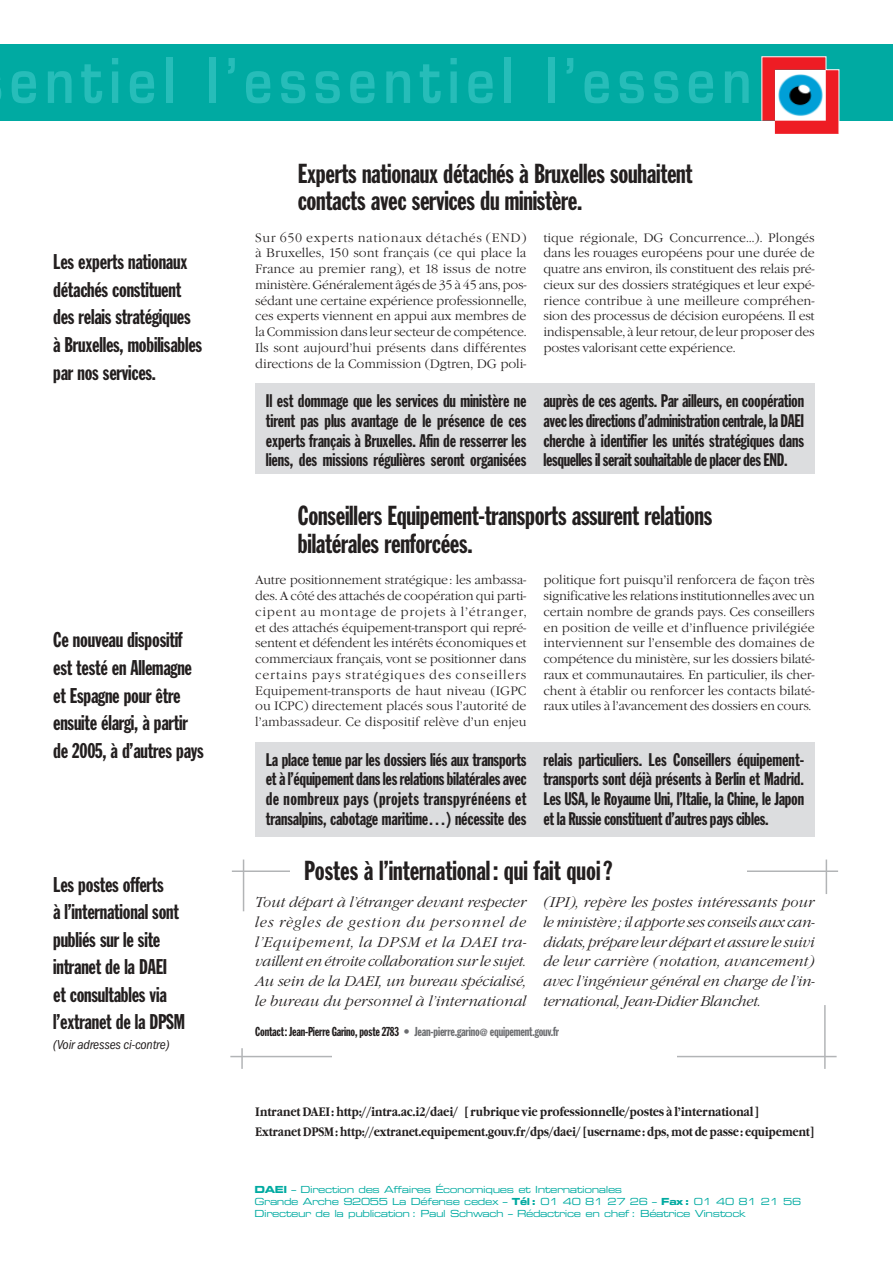
<style>
.page{position:relative;width:893px;height:1262px;background:#fff}
.page>*{position:absolute;margin:0;border:0;box-sizing:border-box;transform-origin:0 0}
.t1{font:600 60px "Eurostile";letter-spacing:.135em;color:#27bdb9;scale:.83 1}
.t2{font:27px/27.6px "Franklin Gothic Extra Cond";letter-spacing:-.01em;color:#231f1f}
.t3{font:21px/27.6px "Franklin Gothic Extra Cond";letter-spacing:-.01em;color:#231f1f}
.t4{font:18px/19.6px "Franklin Gothic Extra Cond";letter-spacing:-.01em;color:#231f1f;text-align:justify}
.t5{font:italic 300 14.7px/19.6px "Garamond Itc T";letter-spacing:-.01em;color:#231f1f;text-align:justify}
.t6{font:italic condensed 13.5px "Franklin Gothic Itc T";letter-spacing:-.01em;color:#231f1f}
.t7{font:300 12.75px/15.8px "Garamond Itc T";letter-spacing:-.01em;color:#231f1f;text-align:justify}
.t8{font:700 12.75px/19.6px "Garamond Itc T";letter-spacing:-.025em;color:#231f1f;scale:.85 1}
.t9{font:12.75px "Franklin Gothic Extra Cond";letter-spacing:-.015em;color:#6c6d70}
.t10{font:9.75px/12px "Eurostile Extended Two";letter-spacing:-.04em;color:#00aaa1}
.s1{color:#231f1f}
.s2{font-family:"Eurostile Bold Extended Two"}
</style>
<div class="page">
<div style="left:0;top:44px;width:892px;height:77px;background:#00aaa2"></div>
<svg style="left:761px;top:56px;width:78px;height:78px;background:#e55a5f"></svg>
<img style="left:778px;top:73px;width:44px;height:44px">
<hr style="left:230px;top:1055px;width:606px;height:2px;background:#b2b4b6">
<hr style="left:241px;top:1048px;width:2px;height:20px;background:#b2b4b6">
<hr style="left:824px;top:1005px;width:1px;height:63px;background:#b2b4b6">
<hr style="left:332px;top:1054px;width:345px;height:4px;background:#fff">
<hr style="left:232px;top:870px;width:606px;height:2px;background:#b2b4b6">
<hr style="left:243px;top:859px;width:1px;height:52px;background:#b2b4b6">
<hr style="left:825px;top:859px;width:2px;height:35px;background:#b2b4b6">
<div style="left:290px;top:866px;width:456px;height:9px;background:#fff"></div>
<div style="left:255px;top:383px;width:559px;height:91px;background:#dcdddf"></div>
<div style="left:255px;top:742px;width:559px;height:94px;background:#dcdddf"></div>
<h1 class="t1" style="left:10px;top:58px;width:895px">entiel l’essentiel l’essen</h1>
<h3 class="t3" style="left:53px;top:249px;width:150px">Les experts nationaux détachés constituent des relais stratégiques à Bruxelles, mobilisables par nos services.</h3>
<h3 class="t3" style="left:53px;top:627px;width:152px">Ce nouveau dispositif est testé en Allemagne et Espagne pour être ensuite élargi, à partir de 2005, à d’autres pays</h3>
<h3 class="t3" style="left:53px;top:872px;width:133px">Les postes offerts<br>à l’international sont publiés sur le site intranet de la DAEI et consultables via l’extranet de la DPSM</h3>
<p class="t6" style="left:53px;top:1040px;width:118px">(Voir adresses ci-contre)</p>
<h2 class="t2" style="left:298px;top:161px;width:396px">Experts nationaux détachés à Bruxelles souhaitent contacts avec services du ministère.</h2>
<p class="t7" style="left:255px;top:231px;width:273px">Sur 650 experts nationaux détachés (END) à Bruxelles, 150 sont français (ce qui place la France au premier rang), et 18 issus de notre ministère. Généralement âgés de 35 à 45 ans, pos&shy;sédant une certaine expérience professionnelle, ces experts viennent en appui aux membres de la Commission dans leur secteur de compétence.<br>Ils sont aujourd’hui présents dans différentes directions de la Commission (Dgtren, DG poli-</p>
<p class="t7" style="left:543px;top:231px;width:273px">tique régionale, DG Concurrence…). Plongés dans les rouages européens pour une durée de quatre ans environ, ils constituent des relais pré&shy;cieux sur des dossiers stratégiques et leur expé&shy;rience contribue à une meilleure compréhen&shy;sion des processus de décision européens. Il est indispensable, à leur retour, de leur proposer des postes valorisant cette expérience.</p>
<h3 class="t4" style="left:266px;top:392px;width:262px">Il est dommage que les services du ministère ne tirent pas plus avantage de le présence de ces experts français à Bruxelles. Afin de resserrer les liens, des missions régulières seront organisées</h3>
<h3 class="t4" style="left:543px;top:392px;width:262px">auprès de ces agents. Par ailleurs, en coopération avec les directions d’administration centrale, la DAEI cherche à identifier les unités stratégiques dans lesquelles il serait souhaitable de placer des END.</h3>
<h2 class="t2" style="left:298px;top:504px;width:416px">Conseillers Equipement-transports assurent relations bilatérales renforcées.</h2>
<p class="t7" style="left:255px;top:573px;width:273px">Autre positionnement stratégique: les ambassa&shy;des. A côté des attachés de coopération qui parti&shy;cipent au montage de projets à l’étranger, et des attachés équipement-transport qui repré&shy;sentent et défendent les intérêts économiques et commerciaux français, vont se positionner dans certains pays stratégiques des conseillers Equipement-transports de haut niveau (IGPC ou ICPC) directement placés sous l’autorité de l’ambassadeur. Ce dispositif relève d’un enjeu</p>
<p class="t7" style="left:543px;top:573px;width:273px">politique fort puisqu’il renforcera de façon très significative les relations institutionnelles avec un certain nombre de grands pays. Ces conseillers en position de veille et d’influence privilégiée interviennent sur l’ensemble des domaines de compétence du ministère, sur les dossiers bilaté&shy;raux et communautaires. En particulier, ils cher&shy;chent à établir ou renforcer les contacts bilaté&shy;raux utiles à l’avancement des dossiers en cours.</p>
<h3 class="t4" style="left:266px;top:750px;width:262px">La place tenue par les dossiers liés aux transports et à l’équipement dans les relations bilatérales avec de nombreux pays (projets transpyrénéens et transalpins, cabotage maritime…) nécessite des</h3>
<h3 class="t4" style="left:543px;top:750px;width:262px">relais particuliers. Les Conseillers équipement&shy;transports sont déjà présents à Berlin et Madrid.<br>Les USA, le Royaume Uni, l’Italie, la Chine, le Japon et la Russie constituent d’autres pays cibles.</h3>
<h2 class="t2" style="left:304px;top:859px;width:310px">Postes à l’international: qui fait quoi?</h2>
<p class="t5" style="left:255px;top:894px;width:273px">Tout départ à l’étranger devant respecter les règles de gestion du personnel de l’Equipement, la DPSM et la DAEI tra&shy;vaillent en étroite collaboration sur le sujet.<br>Au sein de la DAEI, un bureau spécialisé, le bureau du personnel à l’international</p>
<p class="t5" style="left:543px;top:894px;width:273px">(IPI), repère les postes intéressants pour le ministère; il apporte ses conseils aux can&shy;didats, prépare leur départ et assure le suivi de leur carrière (notation, avancement) avec l’ingénieur général en charge de l’in&shy;ternational, Jean-Didier Blanchet.</p>
<p class="t9" style="left:255px;top:1027px;width:305px"><span class="s1">Contact: Jean-Pierre Garino, poste 2783</span> • Jean-pierre.garino@ equipement.gouv.fr</p>
<p class="t8" style="left:255px;top:1102px;width:659px">Intranet DAEI: http://intra.ac.i2/daei/ [rubrique vie professionnelle/postes à l’international]<br>Extranet DPSM: http://extranet.equipement.gouv.fr/dps/daei/ [username: dps, mot de passe: equipement]</p>
<p class="t10" style="left:254px;top:1184px;width:548px"><span class="s2">DAEI</span> – Direction des Affaires Économiques et Internationales<br>Grande Arche 92055 La Défense cedex – <span class="s2">Tél :</span> 01 40 81 27 26 – <span class="s2">Fax :</span> 01 40 81 21 56<br>Directeur de la publication : Paul Schwach – Rédactrice en chef : Béatrice Vinstock</p>
</div>
